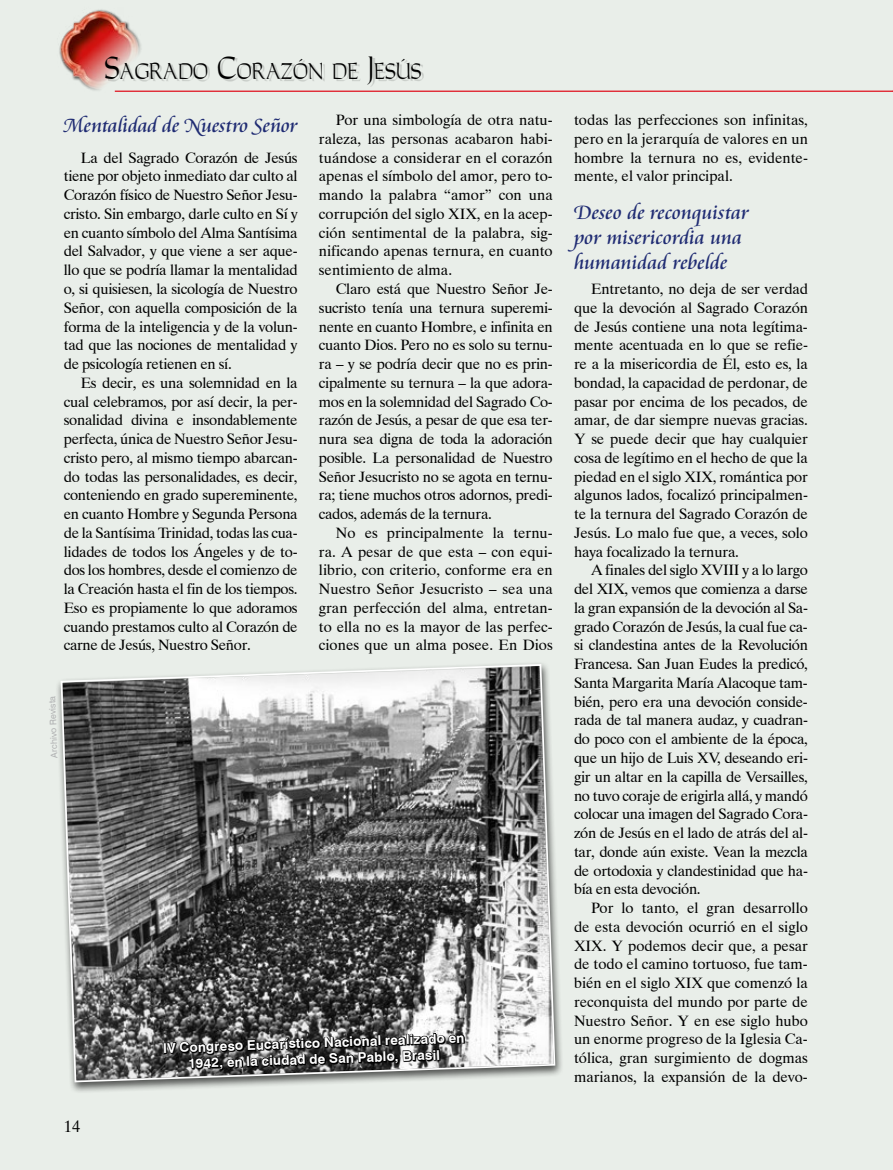
<style>
.page{position:relative;width:893px;height:1170px;background:#fff}
.page>*{position:absolute;margin:0;border:0;box-sizing:border-box;transform-origin:0 0}
.t1{font:21px/25.2px "Cataneo Especial";letter-spacing:-.005em;color:#202c73}
.t2{font:21px "Carleton Normal";color:#000;scale:.8 1}
.t3{font:16.5px "Dutch 801 BT";color:#000}
.t4{font:15px/18.8px "Dutch 801 BT";letter-spacing:-.01em;color:#000;text-align:justify}
.t5{font:700 13.5px/16.2px "Swiss 721 BT";color:#fff;text-align:center}
.t6{font:9px "Swiss 721 BT";color:#b1b2b3}
.s1{font-size:30px}
</style>
<div class="page">
<div style="left:0;top:0;width:893px;height:1169px;background:#e9eee9"></div>
<img style="left:59px;top:9px;width:92px;height:83px">
<hr style="left:115px;top:91px;width:778px;height:1px;background:#df0714">
<div style="left:108px;top:58px;width:315px;height:28px;background:#000;opacity:.15"></div>
<div style="left:56px;top:661px;width:508px;height:432px;background:#000;opacity:.65"></div>
<svg style="left:60px;top:661px;width:496px;height:432px;background:#818181"></svg>
<svg style="left:163px;top:993px;width:302px;height:100px"></svg>
<h1 class="t2" style="left:104px;top:58px;width:398px"><span class="s1">S</span>AGRADO <span class="s1">C</span>ORAZÓN DE <span class="s1">J</span>ESÚS</h1>
<h1 class="t1" style="left:64px;top:114px;width:235px">Mentalidad de Nuestro Señor</h1>
<p class="t4" style="left:64px;top:148px;width:235px;text-indent:17px">La del Sagrado Corazón de Jesús tiene por objeto inmediato dar culto al Corazón físico de Nuestro Señor Jesu&shy;cristo. Sin embargo, darle culto en Sí y en cuanto símbolo del Alma Santísima del Salvador, y que viene a ser aque&shy;llo que se podría llamar la mentalidad o, si quisiesen, la sicología de Nuestro Señor, con aquella composición de la forma de la inteligencia y de la volun&shy;tad que las nociones de mentalidad y de psicología retienen en sí.</p>
<p class="t4" style="left:64px;top:373px;width:235px;text-indent:17px">Es decir, es una solemnidad en la cual celebramos, por así decir, la per&shy;sonalidad divina e insondablemente perfecta, única de Nuestro Señor Jesu&shy;cristo pero, al mismo tiempo abarcan&shy;do todas las personalidades, es decir, conteniendo en grado supereminente, en cuanto Hombre y Segunda Persona de la Santísima Trinidad, todas las cua&shy;lidades de todos los Ángeles y de to&shy;dos los hombres, desde el comienzo de la Creación hasta el fin de los tiempos.<br>Eso es propiamente lo que adoramos cuando prestamos culto al Corazón de carne de Jesús, Nuestro Señor.</p>
<p class="t6" style="left:49px;top:757px;width:63px;rotate:-92deg">Archivo Revista</p>
<p class="t4" style="left:319px;top:110px;width:235px;text-indent:17px">Por una simbología de otra natu&shy;raleza, las personas acabaron habi&shy;tuándose a considerar en el corazón apenas el símbolo del amor, pero to&shy;mando la palabra “amor” con una corrupción del siglo XIX, en la acep&shy;ción sentimental de la palabra, sig&shy;nificando apenas ternura, en cuanto sentimiento de alma.</p>
<p class="t4" style="left:319px;top:279px;width:235px;text-indent:17px">Claro está que Nuestro Señor Je&shy;sucristo tenía una ternura superemi&shy;nente en cuanto Hombre, e infinita en cuanto Dios. Pero no es solo su ternu&shy;ra – y se podría decir que no es prin&shy;cipalmente su ternura – la que adora&shy;mos en la solemnidad del Sagrado Co&shy;razón de Jesús, a pesar de que esa ter&shy;nura sea digna de toda la adoración posible. La personalidad de Nuestro Señor Jesucristo no se agota en ternu&shy;ra; tiene muchos otros adornos, predi&shy;cados, además de la ternura.</p>
<p class="t4" style="left:319px;top:523px;width:235px;text-indent:17px">No es principalmente la ternu&shy;ra. A pesar de que esta – con equi&shy;librio, con criterio, conforme era en Nuestro Señor Jesucristo – sea una gran perfección del alma, entretan&shy;to ella no es la mayor de las perfec&shy;ciones que un alma posee. En Dios</p>
<p class="t3" style="left:64px;top:1116px;width:18px">14</p>
<p class="t5" style="left:163px;top:1039px;width:303px;rotate:-2deg">IV Congreso Eucarístico Nacional realizado en<br>1942, en la ciudad de San Pablo, Brasil</p>
<p class="t4" style="left:574px;top:110px;width:235px">todas las perfecciones son infinitas, pero en la jerarquía de valores en un hombre la ternura no es, evidente&shy;mente, el valor principal.</p>
<h1 class="t1" style="left:574px;top:200px;width:176px">Deseo de reconquistar por misericordia una humanidad rebelde</h1>
<p class="t4" style="left:574px;top:279px;width:235px;text-indent:17px">Entretanto, no deja de ser verdad que la devoción al Sagrado Corazón de Jesús contiene una nota legítima&shy;mente acentuada en lo que se refie&shy;re a la misericordia de Él, esto es, la bondad, la capacidad de perdonar, de pasar por encima de los pecados, de amar, de dar siempre nuevas gracias.<br>Y se puede decir que hay cualquier cosa de legítimo en el hecho de que la piedad en el siglo XIX, romántica por algunos lados, focalizó principalmen&shy;te la ternura del Sagrado Corazón de Jesús. Lo malo fue que, a veces, solo haya focalizado la ternura.</p>
<p class="t4" style="left:574px;top:560px;width:235px;text-indent:17px">A finales del siglo XVIII y a lo largo del XIX, vemos que comienza a darse la gran expansión de la devoción al Sa&shy;grado Corazón de Jesús, la cual fue ca&shy;si clandestina antes de la Revolución Francesa. San Juan Eudes la predicó, Santa Margarita María Alacoque tam&shy;bién, pero era una devoción conside&shy;rada de tal manera audaz, y cuadran&shy;do poco con el ambiente de la época, que un hijo de Luis XV, deseando eri&shy;gir un altar en la capilla de Versailles, no tuvo coraje de erigirla allá, y mandó colocar una imagen del Sagrado Cora&shy;zón de Jesús en el lado de atrás del al&shy;tar, donde aún existe. Vean la mezcla de ortodoxia y clandestinidad que ha&shy;bía en esta devoción.</p>
<p class="t4" style="left:574px;top:898px;width:235px;text-indent:17px">Por lo tanto, el gran desarrollo de esta devoción ocurrió en el siglo XIX. Y podemos decir que, a pesar de todo el camino tortuoso, fue tam&shy;bién en el siglo XIX que comenzó la reconquista del mundo por parte de Nuestro Señor. Y en ese siglo hubo un enorme progreso de la Iglesia Ca&shy;tólica, gran surgimiento de dogmas marianos, la expansión de la devo-</p>
</div>
